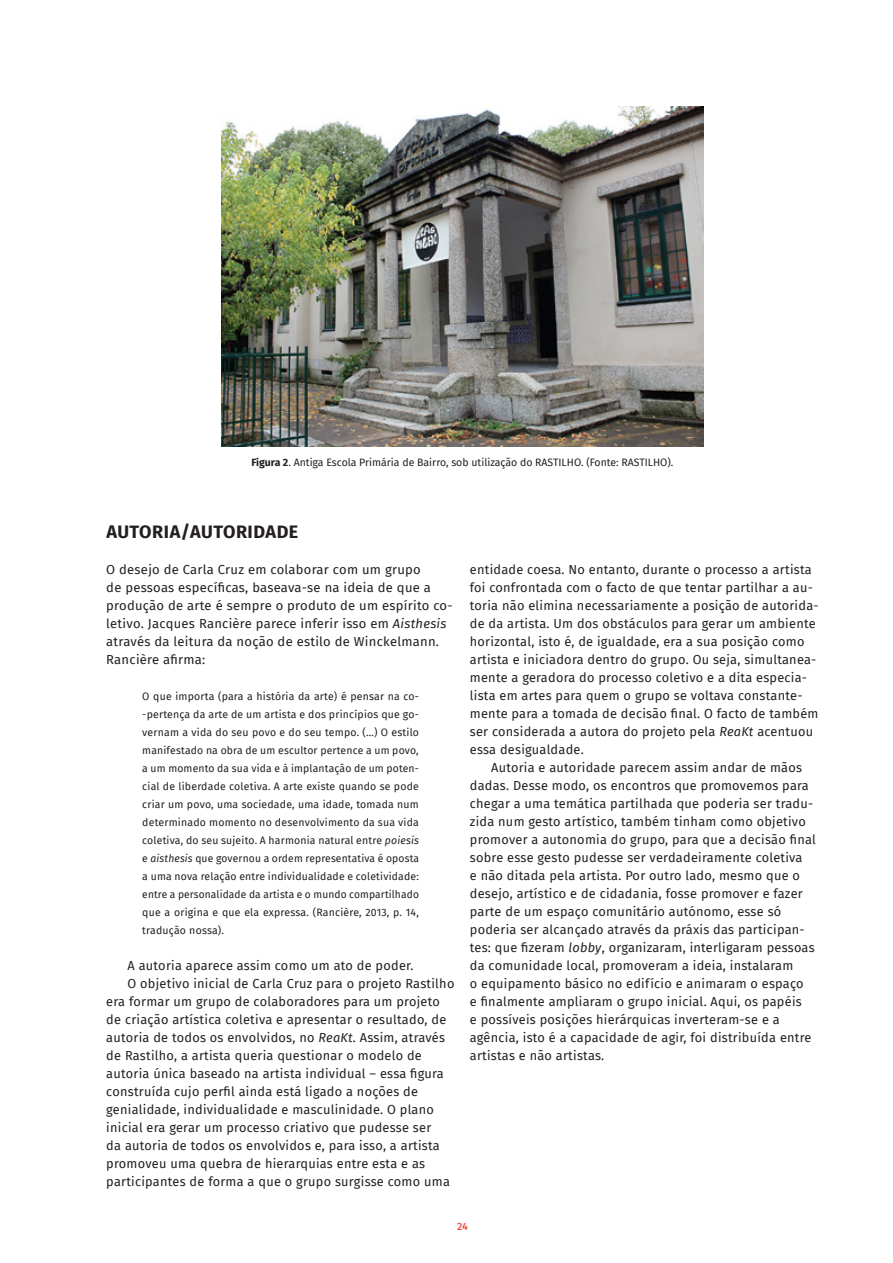
<style>
.page{position:relative;width:893px;height:1263px;background:#fff}
.page>*{position:absolute;margin:0;border:0;box-sizing:border-box;transform-origin:0 0}
.tit_PT{font:700 18px "Fira Sans";letter-spacing:.03em;color:#231f20}
.txt_PT_identado{font:12.75px/18px "Fira Sans";letter-spacing:.02em;color:#231f20}
.txt_PT{font:12.75px/18px "Fira Sans";letter-spacing:.02em;color:#231f20}
.txt_PT_destaque{font:10.5px/18px "Fira Sans";letter-spacing:.02em;color:#231f20;text-align:justify}
.legenda{font:10.5px "Fira Sans";color:#231f20}
.t1{font:500 10.5px "Fira Sans";color:#ef4843}
.s1{font-weight:700}
.s2{font-style:italic}
</style>
<div class="page">
<img style="left:222px;top:106px;width:481px;height:340px">
<p class="legenda" style="left:251px;top:455px;width:423px"><span class="s1">Figura 2</span>. Antiga Escola Primária de Bairro, sob utilização do RASTILHO. (Fonte: RASTILHO).</p>
<p class="tit_PT" style="left:106px;top:517px;width:194px">AUTORIA/AUTORIDADE</p>
<p class="txt_PT" style="left:106px;top:561px;width:348px">O desejo de Carla Cruz em colaborar com um grupo<br>de pessoas específicas, baseava-se na ideia de que a produção de arte é sempre o produto de um espírito co&shy;letivo. Jacques Rancière parece inferir isso em <span class="s2">Aisthesis </span>através da leitura da noção de estilo de Winckelmann.<br>Rancière afirma:</p>
<p class="txt_PT_destaque" style="left:142px;top:687px;width:278px">O que importa (para a história da arte) é pensar na co--pertença da arte de um artista e dos princípios que go&shy;vernam a vida do seu povo e do seu tempo. (…) O estilo manifestado na obra de um escultor pertence a um povo, a um momento da sua vida e à implantação de um poten&shy;cial de liberdade coletiva. A arte existe quando se pode criar um povo, uma sociedade, uma idade, tomada num determinado momento no desenvolvimento da sua vida coletiva, do seu sujeito. A harmonia natural entre <span class="s2">poiesis </span>e <span class="s2">aisthesis</span> que governou a ordem representativa é oposta a uma nova relação entre individualidade e coletividade: entre a personalidade da artista e o mundo compartilhado que a origina e que ela expressa. (Rancière, 2013, p. 14, tradução nossa).</p>
<p class="txt_PT_identado" style="left:128px;top:957px;width:287px">A autoria aparece assim como um ato de poder.</p>
<p class="txt_PT_identado" style="left:106px;top:975px;width:350px;text-indent:21px">O objetivo inicial de Carla Cruz para o projeto Rastilho era formar um grupo de colaboradores para um projeto de criação artística coletiva e apresentar o resultado, de autoria de todos os envolvidos, no <span class="s2">ReaKt</span>. Assim, através de Rastilho, a artista queria questionar o modelo de autoria única baseado na artista individual – essa figura construída cujo perfil ainda está ligado a noções de genialidade, individualidade e masculinidade. O plano inicial era gerar um processo criativo que pudesse ser<br>da autoria de todos os envolvidos e, para isso, a artista promoveu uma quebra de hierarquias entre esta e as participantes de forma a que o grupo surgisse como uma</p>
<p class="txt_PT_identado" style="left:470px;top:561px;width:350px">entidade coesa. No entanto, durante o processo a artista foi confrontada com o facto de que tentar partilhar a au&shy;toria não elimina necessariamente a posição de autorida&shy;de da artista. Um dos obstáculos para gerar um ambiente horizontal, isto é, de igualdade, era a sua posição como artista e iniciadora dentro do grupo. Ou seja, simultanea&shy;mente a geradora do processo coletivo e a dita especia&shy;lista em artes para quem o grupo se voltava constante&shy;mente para a tomada de decisão final. O facto de também ser considerada a autora do projeto pela <span class="s2">ReaKt</span> acentuou essa desigualdade.</p>
<p class="txt_PT_identado" style="left:470px;top:759px;width:347px;text-indent:21px">Autoria e autoridade parecem assim andar de mãos dadas. Desse modo, os encontros que promovemos para chegar a uma temática partilhada que poderia ser tradu&shy;zida num gesto artístico, também tinham como objetivo promover a autonomia do grupo, para que a decisão final sobre esse gesto pudesse ser verdadeiramente coletiva<br>e não ditada pela artista. Por outro lado, mesmo que o desejo, artístico e de cidadania, fosse promover e fazer parte de um espaço comunitário autónomo, esse só poderia ser alcançado através da práxis das participan&shy;tes: que fizeram <span class="s2">lobby</span>, organizaram, interligaram pessoas da comunidade local, promoveram a ideia, instalaram<br>o equipamento básico no edifício e animaram o espaço<br>e finalmente ampliaram o grupo inicial. Aqui, os papéis<br>e possíveis posições hierárquicas inverteram-se e a agência, isto é a capacidade de agir, foi distribuída entre artistas e não artistas.</p>
<p class="t1" style="left:457px;top:1218px;width:12px">24</p>
</div>
